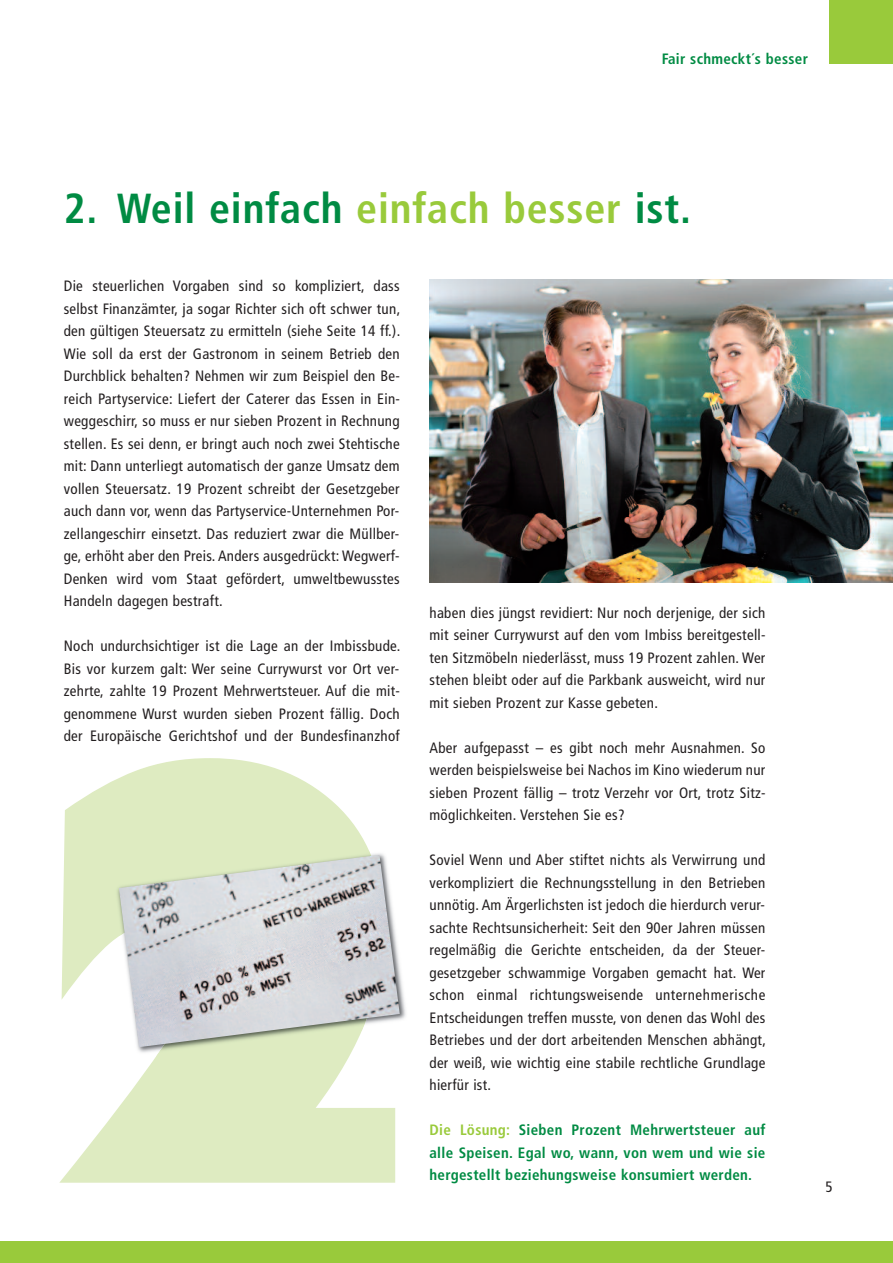
<style>
.page{position:relative;width:893px;height:1263px;background:#fff}
.page>*{position:absolute;margin:0;border:0;box-sizing:border-box;transform-origin:0 0}
.t1{font:700 condensed 42px "Frutiger";letter-spacing:.02em;color:#008b43}
.t2{font:condensed 15px/22.5px "Frutiger";letter-spacing:.02em;color:#231f20;text-align:justify}
.t3{font:700 condensed 15px/22.5px "Frutiger";letter-spacing:.02em;color:#008b43;text-align:justify}
.s1{color:#99ca3b}
</style>
<div class="page">
<div style="left:0;top:1242px;width:893px;height:21px;background:#99ca3b"></div>
<div style="left:829px;top:0;width:64px;height:64px;background:#99ca3b"></div>
<img style="left:429px;top:279px;width:464px;height:303px">
<svg style="left:59px;top:758px;width:336px;height:425px;fill:#deebc1"></svg>
<img style="left:362px;top:848px;width:44px;height:172px">
<img style="left:113px;top:851px;width:271px;height:206px">
<img style="left:119px;top:855px;width:281px;height:192px">
<p class="t3" style="left:662px;top:47px;width:148px">fair schmeckt´s besser</p>
<h1 class="t1" style="left:64px;top:184px;width:629px">2. Weil einfach <span class="s1">einfach besser</span> ist.</h1>
<p class="t2" style="left:64px;top:275px;width:338px">Die steuerlichen Vorgaben sind so kompliziert, dass selbst Finanzämter, ja sogar Richter sich oft schwer tun, den gültigen Steuersatz zu ermitteln (siehe Seite 14 ff.).<br>Wie soll da erst der Gastronom in seinem Betrieb den Durchblick behalten? Nehmen wir zum Beispiel den Be&shy;reich Partyservice: Liefert der Caterer das Essen in Ein&shy;weggeschirr, so muss er nur sieben Prozent in Rechnung stellen. Es sei denn, er bringt auch noch zwei Stehtische mit: Dann unterliegt automatisch der ganze Umsatz dem vollen Steuersatz. 19 Prozent schreibt der Gesetzgeber auch dann vor, wenn das Partyservice-Unternehmen Por&shy;zellangeschirr einsetzt. Das reduziert zwar die Müllber&shy;ge, erhöht aber den Preis. Anders ausgedrückt: Wegwerf-Denken wird vom Staat gefördert, umweltbewusstes Handeln dagegen bestraft.</p>
<p class="t2" style="left:64px;top:635px;width:338px">Noch undurchsichtiger ist die Lage an der Imbissbude.<br>Bis vor kurzem galt: Wer seine Currywurst vor Ort ver&shy;zehrte, zahlte 19 Prozent Mehrwertsteuer. Auf die mit&shy;genommene Wurst wurden sieben Prozent fällig. Doch der Europäische Gerichtshof und der Bundesfinanzhof</p>
<p class="t2" style="left:429px;top:601px;width:338px">haben dies jüngst revidiert: Nur noch derjenige, der sich mit seiner Currywurst auf den vom Imbiss bereitgestell&shy;ten Sitzmöbeln niederlässt, muss 19 Prozent zahlen. Wer stehen bleibt oder auf die Parkbank ausweicht, wird nur mit sieben Prozent zur Kasse gebeten.</p>
<p class="t2" style="left:429px;top:736px;width:338px">Aber aufgepasst – es gibt noch mehr Ausnahmen. So werden beispielsweise bei Nachos im Kino wiederum nur sieben Prozent fällig – trotz Verzehr vor Ort, trotz Sitz&shy;möglichkeiten. Verstehen Sie es?</p>
<p class="t2" style="left:429px;top:849px;width:338px">Soviel Wenn und Aber stiftet nichts als Verwirrung und verkompliziert die Rechnungsstellung in den Betrieben unnötig. Am Ärgerlichsten ist jedoch die hierdurch verur&shy;sachte Rechtsunsicherheit: Seit den 90er Jahren müssen regelmäßig die Gerichte entscheiden, da der Steuer&shy;gesetzgeber schwammige Vorgaben gemacht hat. Wer schon einmal richtungsweisende unternehmerische Entscheidungen treffen musste, von denen das Wohl des Betriebes und der dort arbeitenden Menschen abhängt, der weiß, wie wichtig eine stabile rechtliche Grundlage hierfür ist.</p>
<p class="t3" style="left:429px;top:1119px;width:337px"><span class="s1">Die lösung:</span> sieben Prozent Mehrwertsteuer auf alle speisen. egal wo, wann, von wem und wie sie hergestellt beziehungsweise konsumiert werden.</p>
<p class="t2" style="left:826px;top:1175px;width:9px">5</p>
</div>
